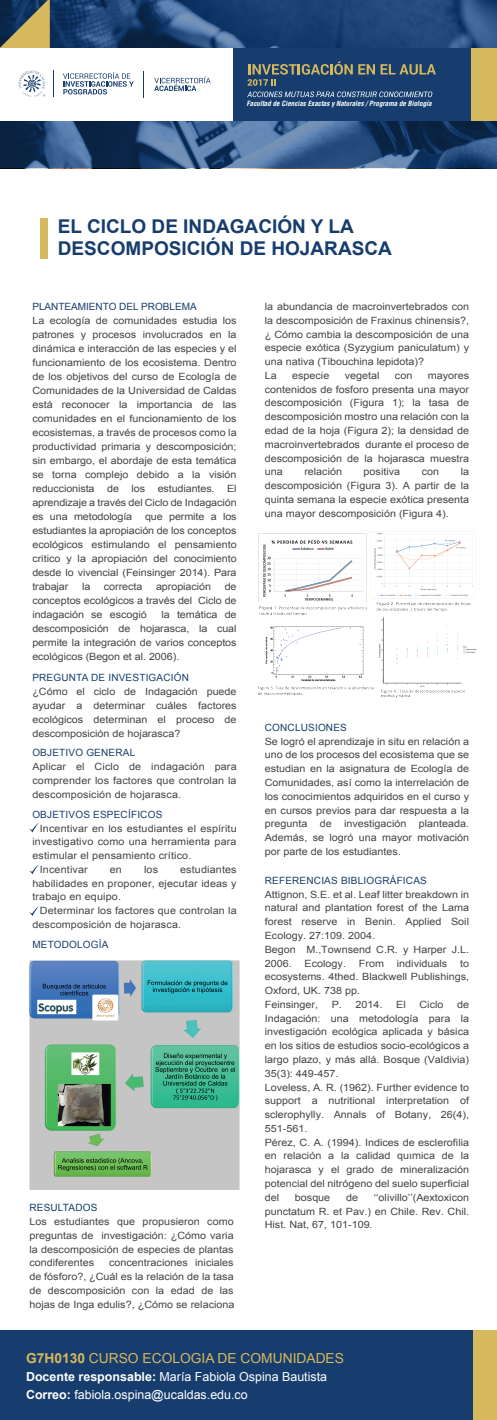
<style>
.page{position:relative;width:497px;height:1420px;background:#fff}
.page>*{position:absolute;margin:0;border:0;box-sizing:border-box;transform-origin:0 0}
.t1{font:700 19px/22.5px "Arial";color:#163d6e}
.t2{font:13.75px "Arial";color:#d6b85e}
.t3{font:12.45px/17.8px "Arial";color:#fff}
.t4{font:10px/13.8px "Arial";color:#434444;text-align:justify;scale:1.08 1}
.t5{font:10px "Arial";letter-spacing:.02em;color:#163d6e}
.t6{font:10px "Arial";color:#163d6e}
.t7{font:italic 700 condensed 7px "Helvetica LT Std";color:#fff}
.s1{color:#163d6e}
.s2{color:#fff}
.s3{font-weight:700}
</style>
<div class="page">
<div style="left:0;top:1330px;width:496px;height:90px;background:#163d6e"></div>
<div style="left:472px;top:1330px;width:24px;height:90px;background:#d6b85e"></div>
<div style="left:40px;top:218px;width:7px;height:41px;background:#d6b85e"></div>
<svg style="left:0;top:0;width:496px;height:168px;background:#274b77"></svg>
<svg style="left:0;top:0;width:50px;height:48px;background:#75755a"></svg>
<div style="left:0;top:48px;width:233px;height:73px;background:#fff"></div>
<svg style="left:19px;top:70px;width:26px;height:27px"></svg>
<svg style="left:53px;top:70px;width:1px;height:27px"></svg>
<svg style="left:143px;top:71px;width:1px;height:26px"></svg>
<svg style="left:63px;top:72px;width:71px;height:22px"></svg>
<svg style="left:154px;top:77px;width:56px;height:14px"></svg>
<div style="left:233px;top:48px;width:263px;height:73px;background:#163d6e"></div>
<svg style="left:247px;top:61px;width:188px;height:36px"></svg>
<div style="left:471px;top:48px;width:25px;height:73px;background:#d6b85e"></div>
<img style="left:29px;top:960px;width:210px;height:229px">
<img style="left:258px;top:531px;width:219px;height:167px">
<svg style="left:29px;top:822px;width:10px;height:10px"></svg>
<svg style="left:29px;top:864px;width:10px;height:10px"></svg>
<svg style="left:29px;top:906px;width:10px;height:10px"></svg>
<p class="t7" style="left:246px;top:99px;width:186px">Facultad de Ciencias Exactas y Naturales / Programa de Biología</p>
<h1 class="t1" style="left:58px;top:215px;width:335px">EL CICLO DE INDAGACIÓN Y LA<br>DESCOMPOSICIÓN DE HOJARASCA</h1>
<p class="t6" style="left:32px;top:299px;width:166px">PLANTEAMIENTO DEL PROBLEMA</p>
<p class="t4" style="left:32px;top:313px;width:190px;line-height:14px">La ecología de comunidades estudia los patrones y procesos involucrados en la dinámica e interacción de las especies y el funcionamiento de los ecosistema. Dentro de los objetivos del curso de Ecología de Comunidades de la Universidad de Caldas está reconocer la importancia de las comunidades en el funcionamiento de los ecosistemas, a través de procesos como la productividad primaria y descomposición; sin embargo, el abordaje de esta temática se torna complejo debido a la visión reduccionista</p>
<p class="t4" style="left:32px;top:481px;width:190px;line-height:14px;text-indent:195px">El aprendizaje a través del Ciclo de Indagación es una metodología</p>
<p class="t4" style="left:107px;top:481px;width:12px">de</p>
<p class="t4" style="left:131px;top:481px;width:14px">los</p>
<p class="t4" style="left:157px;top:481px;width:54px">estudiantes.</p>
<p class="t4" style="left:32px;top:509px;width:190px;line-height:14px;text-indent:113px">que permite a los estudiantes la apropiación de los conceptos ecológicos estimulando el pensamiento critico y la apropiación del conocimiento desde lo vivencial (Feinsinger 2014). Para trabajar</p>
<p class="t4" style="left:82px;top:579px;width:9px">la</p>
<p class="t4" style="left:104px;top:579px;width:37px">correcta</p>
<p class="t4" style="left:156px;top:579px;width:53px">apropiación</p>
<p class="t4" style="left:32px;top:579px;width:190px;line-height:14px;text-indent:192px">de conceptos ecológicos a través del Ciclo de indagación se escogió</p>
<p class="t4" style="left:32px;top:607px;width:190px;line-height:14px;text-indent:129px">la temática de descomposición de hojarasca, la cual permite la integración de varios conceptos ecológicos (Begon et al. 2006).</p>
<p class="t5" style="left:32px;top:671px;width:158px">PREGUNTA DE INVESTIGACIÓN</p>
<p class="t4" style="left:32px;top:685px;width:190px">¿Cómo el ciclo de Indagación puede ayudar a determinar cuáles factores ecológicos determinan el proceso de descomposición de hojarasca?</p>
<p class="t5" style="left:32px;top:746px;width:104px">OBJETIVO GENERAL</p>
<p class="t4" style="left:32px;top:760px;width:190px">Aplicar el Ciclo de indagación para comprender los factores que controlan la descomposición de hojarasca.</p>
<p class="t4" style="left:32px;top:807px;width:190px;text-align:left"><span class="s1">OBJETIVOS ESPECÍFICOS<br></span><span class="s2">--</span>Incentivar en los estudiantes el espíritu investigativo como una herramienta para estimular el pensamiento crítico. <span class="s2">--</span>Incentivar</p>
<p class="t4" style="left:32px;top:862px;width:190px;text-align:left;text-indent:148px">estudiantes habilidades en proponer, ejecutar ideas y trabajo en equipo.<br><span class="s2">--</span>Determinar los factores que controlan la descomposición de hojarasca.</p>
<p class="t5" style="left:32px;top:938px;width:78px">METODOLOGÍA</p>
<p class="t4" style="left:110px;top:862px;width:13px">en</p>
<p class="t4" style="left:144px;top:862px;width:14px">los</p>
<p class="t5" style="left:29px;top:1201px;width:69px">RESULTADOS</p>
<p class="t4" style="left:29px;top:1214px;width:190px">Los estudiantes que propusieron como preguntas de investigación: ¿Cómo varia la descomposición de especies de plantas condiferentes</p>
<p class="t4" style="left:29px;top:1256px;width:191px;text-indent:80px">concentraciones iniciales de fósforo?, ¿Cuál es la relación de la tasa de descomposición con la edad de las hojas de Inga edulis?, ¿Cómo se relaciona</p>
<p class="t4" style="left:264px;top:299px;width:190px;text-align:left">la abundancia de macroinvertebrados con la descomposición de Fraxinus chinensis?, ¿ Cómo cambia la descomposición de una especie exótica (Syzygium paniculatum) y una nativa (Tibouchina lepidota)?<br>La</p>
<p class="t4" style="left:292px;top:368px;width:36px">especie</p>
<p class="t4" style="left:344px;top:368px;width:34px">vegetal</p>
<p class="t4" style="left:394px;top:368px;width:18px">con</p>
<p class="t4" style="left:264px;top:368px;width:190px;text-indent:163px">mayores contenidos de fosforo presenta una mayor descomposición (Figura 1); la tasa de descomposición mostro una relación con la edad de la hoja (Figura 2); la densidad de macroinvertebrados durante el proceso de descomposición de la hojarasca muestra una</p>
<p class="t4" style="left:304px;top:465px;width:36px">relación</p>
<p class="t4" style="left:363px;top:465px;width:35px">positiva</p>
<p class="t4" style="left:421px;top:465px;width:18px">con</p>
<p class="t4" style="left:264px;top:465px;width:190px;text-indent:196px">la descomposición (Figura 3). A partir de la quinta semana la especie exótica presenta una mayor descomposición (Figura 4).</p>
<p class="t5" style="left:264px;top:720px;width:84px">CONCLUSIONES</p>
<p class="t4" style="left:264px;top:734px;width:190px">Se logró el aprendizaje in situ en relación a uno de los procesos del ecosistema que se estudian en la asignatura de Ecología de Comunidades, así como la interrelación de los conocimientos adquiridos en el curso y en cursos previos para dar respuesta a la pregunta de investigación planteada.<br>Además, se logró una mayor motivación por parte de los estudiantes.</p>
<p class="t5" style="left:264px;top:873px;width:163px">REFERENCIAS BIBLIOGRÁFICAS</p>
<p class="t4" style="left:264px;top:887px;width:190px;text-align:left">Attignon, S.E. et al. Leaf litter breakdown in natural and plantation forest of the Lama forest reserve in Benin. Applied Soil<br>Ecology. 27:109. 2004.<br>Begon M.,Townsend C.R. y Harper J.L.<br>2006.</p>
<p class="t4" style="left:304px;top:956px;width:40px">Ecology.</p>
<p class="t4" style="left:358px;top:956px;width:25px">From</p>
<p class="t4" style="left:396px;top:956px;width:48px">individuals</p>
<p class="t4" style="left:264px;top:956px;width:190px;text-align:left;text-indent:195px">to ecosystems. 4thed. Blackwell Publishings,<br>Oxford, UK. 738 pp.<br>Feinsinger,</p>
<p class="t4" style="left:331px;top:997px;width:48px">P. 2014.</p>
<p class="t4" style="left:396px;top:997px;width:10px">El</p>
<p class="t4" style="left:419px;top:997px;width:24px">Ciclo</p>
<p class="t4" style="left:264px;top:997px;width:190px;text-align:left;text-indent:192px">de<br>Indagación: una metodología para la investigación ecológica aplicada y básica en los sitios de estudios socio-ecológicos a largo plazo, y más allá. Bosque (Valdivia)<br>35(3): 449-457.<br>Loveless, A. R. (1962). Further evidence to support a nutritional interpretation of sclerophylly. Annals of Botany, 26(4),<br>551-561.<br>Pérez, C. A. (1994). Indices de esclerofilia en relación a la calidad quımica de la hojarasca y el grado de mineralización potencial del nitrógeno del suelo superficial del</p>
<p class="t4" style="left:264px;top:1190px;width:190px;text-indent:109px">‘‘olivillo’’(Aextoxicon punctatum R. et Pav.) en Chile. Rev. Chil.<br>Hist. Nat, 67, 101-109.</p>
<p class="t4" style="left:295px;top:1190px;width:34px">bosque</p>
<p class="t4" style="left:346px;top:1190px;width:13px">de</p>
<h2 class="t2" style="left:26px;top:1348px;width:319px"><span class="s3">G7H0130</span> CURSO ECOLOGIA DE COMUNIDADES</h2>
<p class="t3" style="left:26px;top:1367px;width:302px"><span class="s3">Docente responsable:</span> María Fabiola Ospina Bautista<br><span class="s3">Correo:</span> fabiola.ospina@ucaldas.edu.co</p>
</div>
